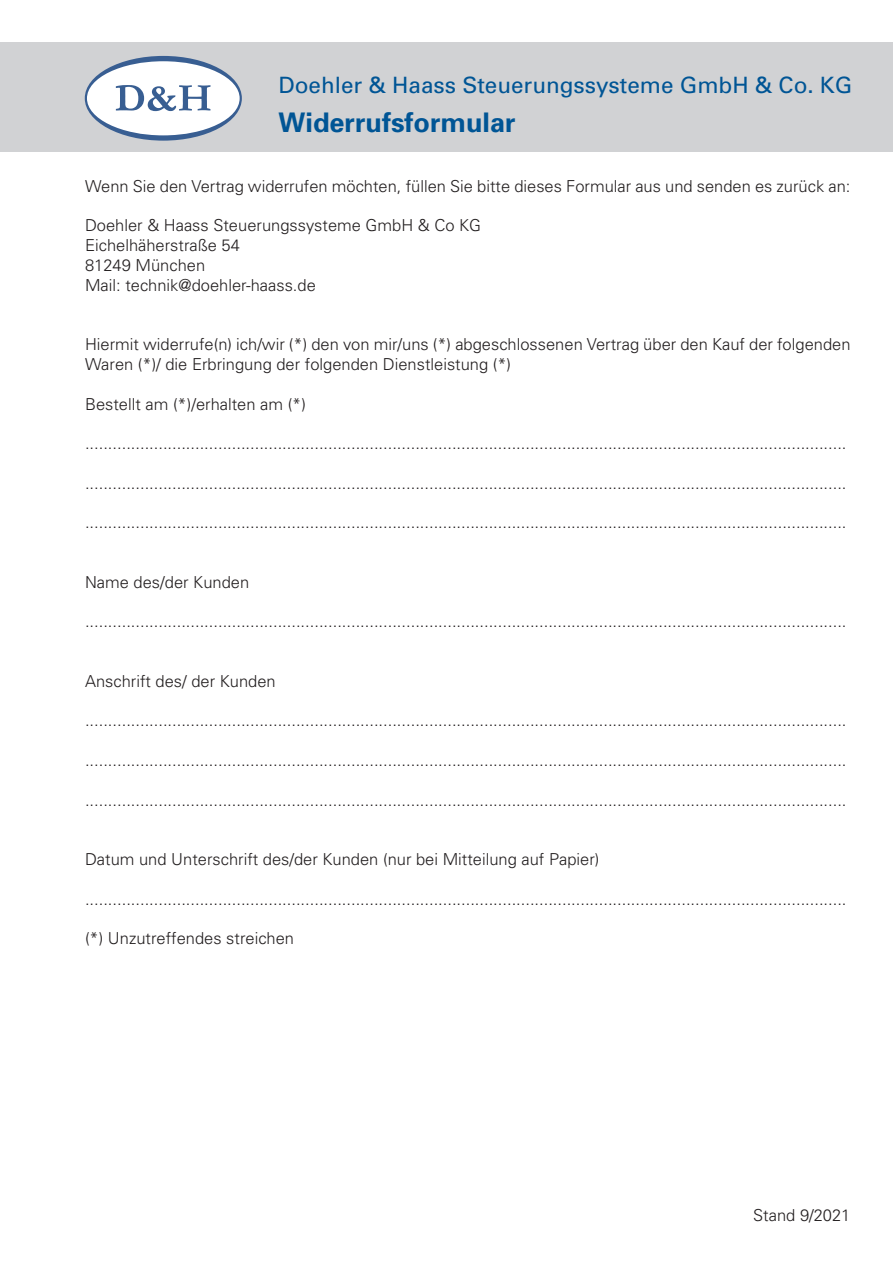
<style>
.page{position:relative;width:893px;height:1263px;background:#fff}
.page>*{position:absolute;margin:0;border:0;box-sizing:border-box;transform-origin:0 0}
.t1{font:700 27px "Univers";color:#005595}
.t2{font:22.5px "Univers";color:#005595}
.t3{font:300 16.5px/19.8px "Univers";color:#231f20}
</style>
<div class="page">
<div style="left:0;top:43px;width:893px;height:109px;background:#d1d2d4"></div>
<svg style="left:85px;top:56px;width:157px;height:85px;background:#466998"></svg>
<div style="left:87px;top:61px;width:153px;height:74px;background:#fff;border-radius:50%"></div>
<svg style="left:116px;top:85px;width:95px;height:26px"></svg>
<h2 class="t2" style="left:279px;top:71px;width:575px">Doehler &amp; Haass Steuerungssysteme GmbH &amp; Co. KG</h2>
<h1 class="t1" style="left:279px;top:105px;width:239px">Widerrufsformular</h1>
<p class="t3" style="left:85px;top:175px;width:767px">Wenn Sie den Vertrag widerrufen möchten, füllen Sie bitte dieses Formular aus und senden es zurück an:</p>
<p class="t3" style="left:85px;top:215px;width:398px">Doehler &amp; Haass Steuerungssysteme GmbH &amp; Co KG<br>Eichelhäherstraße 54<br>81249 München<br>Mail: technik@doehler-haass.de</p>
<p class="t3" style="left:85px;top:334px;width:767px">Hiermit widerrufe(n) ich/wir (*) den von mir/uns (*) abgeschlossenen Vertrag über den Kauf der folgenden<br>Waren (*)/ die Erbringung der folgenden Dienstleistung (*)</p>
<p class="t3" style="left:85px;top:393px;width:222px">Bestellt am (*)/erhalten am (*)</p>
<p class="t3" style="left:85px;top:433px;width:763px">......................................................................................................................................................................</p>
<p class="t3" style="left:85px;top:472px;width:763px">......................................................................................................................................................................</p>
<p class="t3" style="left:85px;top:512px;width:763px">......................................................................................................................................................................</p>
<p class="t3" style="left:85px;top:571px;width:166px">Name des/der Kunden</p>
<p class="t3" style="left:85px;top:611px;width:763px">......................................................................................................................................................................</p>
<p class="t3" style="left:85px;top:670px;width:192px">Anschrift des/ der Kunden</p>
<p class="t3" style="left:85px;top:710px;width:763px">......................................................................................................................................................................</p>
<p class="t3" style="left:85px;top:750px;width:763px">......................................................................................................................................................................</p>
<p class="t3" style="left:85px;top:789px;width:763px">......................................................................................................................................................................</p>
<p class="t3" style="left:85px;top:849px;width:516px">Datum und Unterschrift des/der Kunden (nur bei Mitteilung auf Papier)</p>
<p class="t3" style="left:85px;top:888px;width:763px">......................................................................................................................................................................</p>
<p class="t3" style="left:85px;top:928px;width:211px">(*) Unzutreffendes streichen</p>
<p class="t3" style="left:753px;top:1205px;width:99px">Stand 9/2021</p>
</div>
